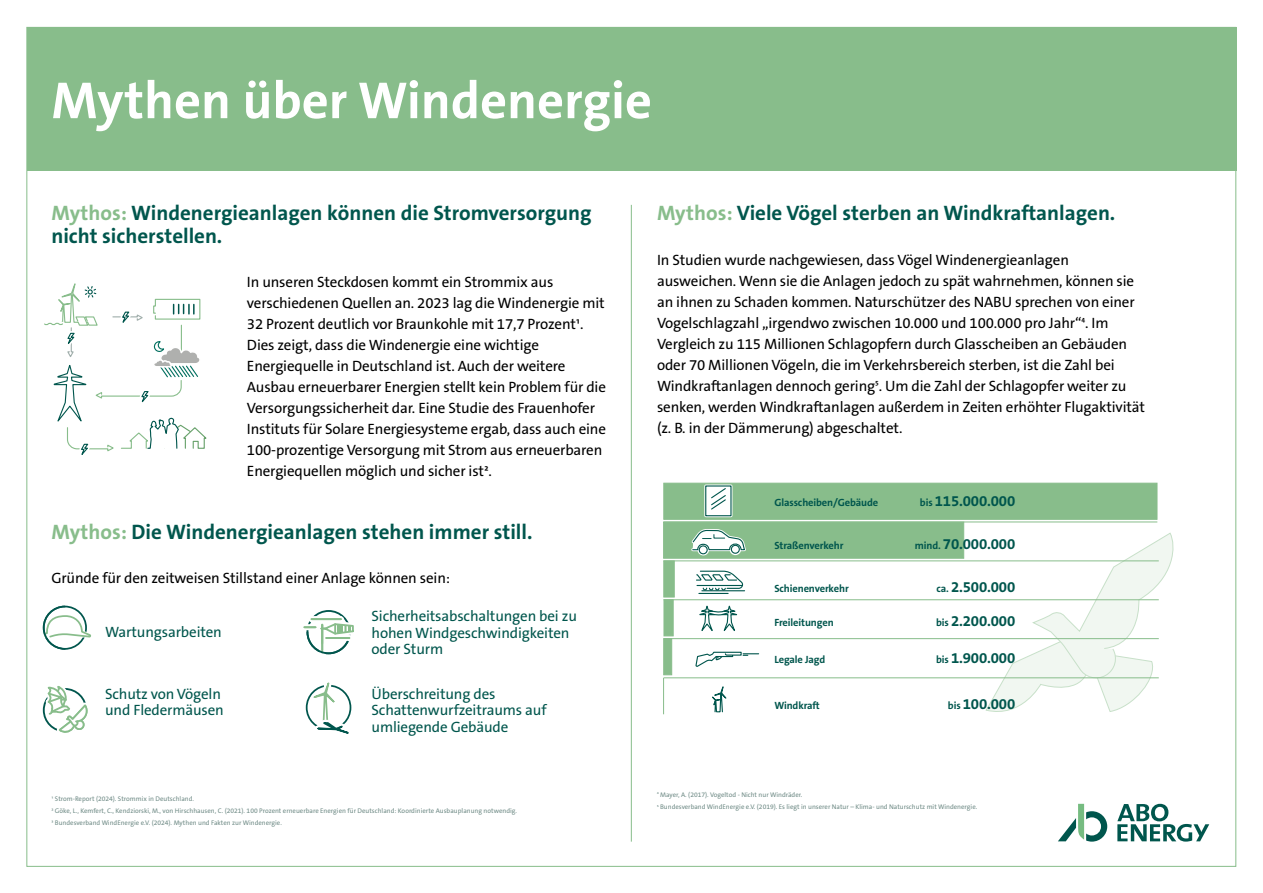
<style>
.page{position:relative;width:1263px;height:893px;background:#fff}
.page>*{position:absolute;margin:0;border:0;box-sizing:border-box;transform-origin:0 0}
.t1{font:700 52.5px "The Sans B W7";color:#fff}
.t2{font:700 21px/22.5px "The Sans B W7";color:#00564d}
.t3{font:15px/21px "The Sans B W5 Plain";letter-spacing:-.01em;color:#000}
.t4{font:15px/16.5px "The Sans B W5 Plain";letter-spacing:-.01em;color:#00564d}
.t5{font:700 15px "The Sans B W7";letter-spacing:-.01em;color:#00564d}
.t6{font:700 10.5px "The Sans B W7";letter-spacing:-.01em;color:#00564d}
.t7{font:6.75px/12.4px "The Sans B W5 Plain";color:#6f8b86}
.t8{font:700 6.75px "The Sans B W7";color:#000}
.t9{font:700 3px "The Sans B W7";color:#6f8b86}
.s1{color:#88bd8b}
.s2{font-size:10.5px}
</style>
<div class="page">
<svg style="left:985px;top:532px;width:189px;height:180px"></svg>
<div style="left:27px;top:27px;width:1209px;height:144px;background:#88bd8b"></div>
<svg style="left:1058px;top:804px;width:49px;height:38px"></svg>
<svg style="left:1117px;top:804px;width:92px;height:38px"></svg>
<hr style="left:631px;top:205px;width:1px;height:637px;background:#88bd8b">
<div style="left:664px;top:483px;width:493px;height:36px;background:#88bd8b"></div>
<div style="left:663px;top:522px;width:301px;height:36px;background:#88bd8b"></div>
<hr style="left:663px;top:522px;width:494px;height:1px;background:#88bd8b">
<div style="left:664px;top:561px;width:10px;height:36px;background:#88bd8b"></div>
<hr style="left:663px;top:561px;width:496px;height:1px;background:#88bd8b">
<div style="left:664px;top:600px;width:9px;height:36px;background:#88bd8b"></div>
<hr style="left:663px;top:600px;width:496px;height:1px;background:#88bd8b">
<hr style="left:663px;top:678px;width:1px;height:36px;background:#88bd8b">
<hr style="left:664px;top:678px;width:495px;height:1px;background:#88bd8b">
<div style="left:664px;top:638px;width:8px;height:37px;background:#88bd8b"></div>
<hr style="left:664px;top:638px;width:495px;height:1px;background:#88bd8b">
<svg style="left:44px;top:283px;width:163px;height:172px"></svg>
<svg style="left:42px;top:605px;width:49px;height:128px"></svg>
<svg style="left:303px;top:610px;width:51px;height:124px"></svg>
<svg style="left:704px;top:484px;width:28px;height:33px"></svg>
<div style="left:705px;top:485px;width:26px;height:31px;background:#fff;border:1px solid #00564d"></div>
<svg style="left:707px;top:484px;width:22px;height:26px"></svg>
<div style="left:697px;top:544px;width:12px;height:12px;border:4px solid #fff;border-radius:50%"></div>
<div style="left:729px;top:543px;width:12px;height:12px;border:4px solid #fff;border-radius:50%"></div>
<div style="left:698px;top:545px;width:10px;height:9px;border:1px solid #00564d;border-radius:50%"></div>
<div style="left:731px;top:545px;width:9px;height:9px;border:1px solid #00564d;border-radius:50%"></div>
<svg style="left:691px;top:529px;width:55px;height:24px"></svg>
<svg style="left:696px;top:570px;width:49px;height:24px"></svg>
<svg style="left:699px;top:606px;width:39px;height:25px"></svg>
<svg style="left:695px;top:651px;width:64px;height:62px"></svg>
<h1 class="t1" style="left:51px;top:67px;width:602px">Mythen über Windenergie</h1>
<h2 class="t2" style="left:51px;top:202px;width:542px"><span class="s1">Mythos:</span> Windenergieanlagen können die Stromversorgung nicht sicherstellen.</h2>
<p class="t3" style="left:247px;top:272px;width:360px">In unseren Steckdosen kommt ein Strommix aus verschiedenen Quellen an. 2023 lag die Windenergie mit 32 Prozent deutlich vor Braunkohle mit 17,7 Prozent¹.<br>Dies zeigt, dass die Windenergie eine wichtige Energiequelle in Deutschland ist. Auch der weitere Ausbau erneuerbarer Energien stellt kein Problem für die Versorgungssicherheit dar. Eine Studie des Frauenhofer Instituts für Solare Energiesysteme ergab, dass auch eine 100-prozentige Versorgung mit Strom aus erneuerbaren Energiequellen möglich und sicher ist².</p>
<h2 class="t2" style="left:51px;top:521px;width:483px"><span class="s1">Mythos:</span> Die Windenergieanlagen stehen immer still.</h2>
<p class="t3" style="left:51px;top:568px;width:400px">Gründe für den zeitweisen Stillstand einer Anlage können sein:</p>
<p class="t4" style="left:105px;top:623px;width:118px">Wartungsarbeiten</p>
<p class="t4" style="left:372px;top:608px;width:207px">Sicherheitsabschaltungen bei zu hohen Windgeschwindigkeiten oder Sturm</p>
<p class="t4" style="left:105px;top:685px;width:120px">Schutz von Vögeln und Fledermäusen</p>
<p class="t4" style="left:372px;top:685px;width:177px">Überschreitung des<br>Schattenwurfzeitraums auf umliegende Gebäude</p>
<p class="t7" style="left:51px;top:792px;width:467px">¹ Strom-Report (2024). Strommix in Deutschland.<br>² Göke, L., Kemfert, C., Kendziorski, M., von Hirschhausen, C. (2021). 100 Prozent erneuerbare Energien für Deutschland: Koordinierte Ausbauplanung notwendig.<br>³ Bundesverband WindEnergie e.V. (2024). Mythen und Fakten zur Windenergie.</p>
<h2 class="t2" style="left:657px;top:202px;width:460px"><span class="s1">Mythos:</span> Viele Vögel sterben an Windkraftanlagen.</h2>
<p class="t3" style="left:657px;top:249px;width:479px">In Studien wurde nachgewiesen, dass Vögel Windenergieanlagen ausweichen. Wenn sie die Anlagen jedoch zu spät wahrnehmen, können sie an ihnen zu Schaden kommen. Naturschützer des NABU sprechen von einer Vogelschlagzahl „irgendwo zwischen 10.000 und 100.000 pro Jahr“ . Im</p>
<p class="t8" style="left:1081px;top:315px;width:5px">4</p>
<p class="t3" style="left:657px;top:333px;width:472px">Vergleich zu 115 Millionen Schlagopfern durch Glasscheiben an Gebäuden oder 70 Millionen Vögeln, die im Verkehrsbereich sterben, ist die Zahl bei<br>Windkraftanlagen dennoch gering . Um die Zahl der Schlagopfer weiter zu</p>
<p class="t8" style="left:875px;top:378px;width:5px">5</p>
<p class="t3" style="left:657px;top:396px;width:489px">senken, werden Windkraftanlagen außerdem in Zeiten erhöhter Flugaktivität (z. B. in der Dämmerung) abgeschaltet.</p>
<p class="t6" style="left:774px;top:495px;width:105px">Glasscheiben/Gebäude</p>
<p class="t5" style="left:920px;top:491px;width:97px"><span class="s2">bis</span> 115.000.000</p>
<p class="t6" style="left:774px;top:539px;width:71px">Straßenverkehr</p>
<p class="t5" style="left:915px;top:534px;width:102px"><span class="s2">mind.</span> 70.000.000</p>
<p class="t6" style="left:774px;top:582px;width:76px">Schienenverkehr</p>
<p class="t5" style="left:936px;top:578px;width:80px"><span class="s2">ca.</span> 2.500.000</p>
<p class="t6" style="left:774px;top:616px;width:61px">Freileitungen</p>
<p class="t5" style="left:936px;top:612px;width:81px"><span class="s2">bis</span> 2.200.000</p>
<p class="t6" style="left:774px;top:653px;width:53px">Legale Jagd</p>
<p class="t5" style="left:936px;top:648px;width:81px"><span class="s2">bis</span> 1.900.000</p>
<p class="t6" style="left:774px;top:699px;width:47px">Windkraft</p>
<p class="t5" style="left:948px;top:694px;width:69px"><span class="s2">bis</span> 100.000</p>
<p class="t9" style="left:657px;top:791px;width:3px">4</p>
<p class="t7" style="left:660px;top:788px;width:144px">Mayer, A. (2017). Vogeltod - Nicht nur Windräder.</p>
<p class="t9" style="left:657px;top:804px;width:3px">5</p>
<p class="t7" style="left:660px;top:801px;width:319px">Bundesverband WindEnergie e.V. (2019). Es liegt in unserer Natur – Klima- und Naturschutz mit Windenergie.</p>
</div>
